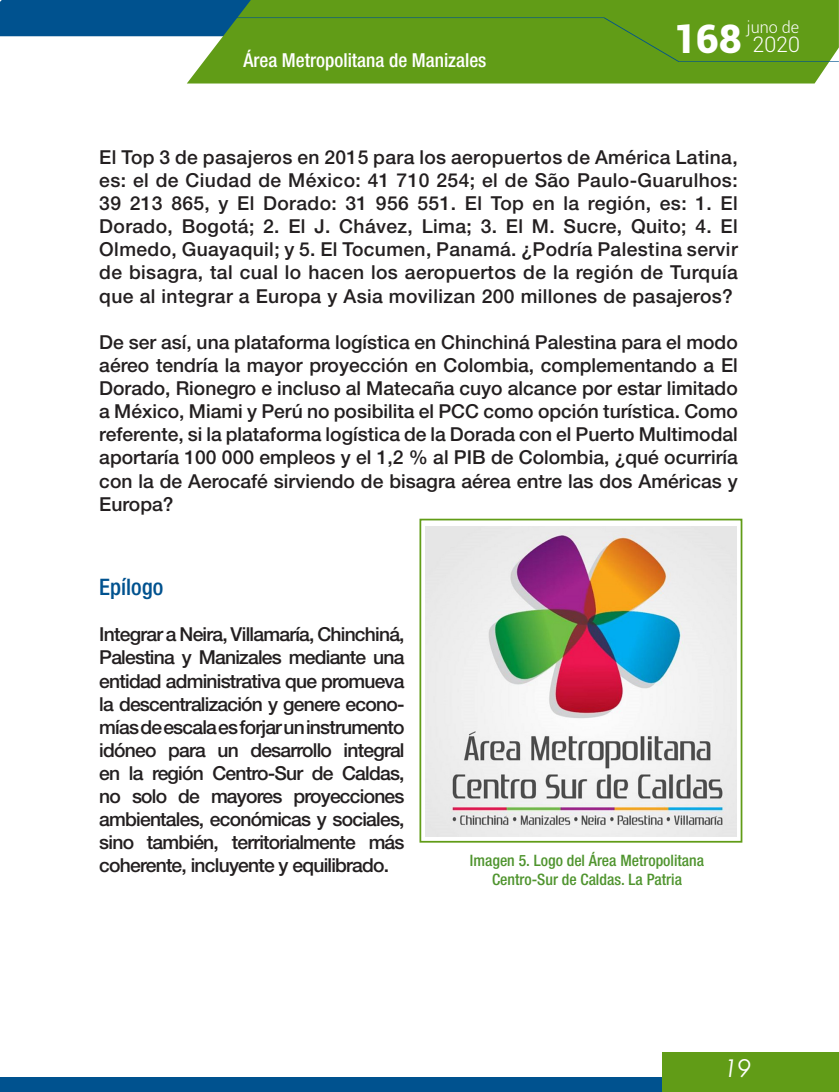
<style>
.page{position:relative;width:839px;height:1092px;background:#fff}
.page>*{position:absolute;margin:0;border:0;box-sizing:border-box;transform-origin:0 0}
.t1{font:900 39.38px "Roboto";color:#fff}
.t2{font:italic 24.5px "Century Gothic";color:#fff}
.subtitulos{font:500 condensed 22.75px "Helvetica Neue";color:#00528f}
.t3{font:300 21.35px "Roboto";color:#fff}
.contenidos{font:500 19.25px/23.1px "Helvetica Neue";color:#231f20;text-align:justify}
.t4{font:500 condensed 19.25px "Helvetica Neue";color:#fff}
.t5{font:300 16.28px "Roboto";color:#fff}
.figura{font:500 condensed 15.75px "Helvetica Neue";color:#4f942e}
</style>
<div class="page">
<div style="left:0;top:1077px;width:819px;height:14px;background:#00528f"></div>
<div style="left:0;top:0;width:187px;height:36px;background:#00528f"></div>
<div style="left:187px;top:0;width:651px;height:83px;background:#619c17"></div>
<svg style="left:5px;top:17px;width:833px;height:45px;background:#6ba047"></svg>
<div style="left:662px;top:1051px;width:176px;height:40px;background:#619c17"></div>
<img style="left:426px;top:526px;width:309px;height:310px">
<div style="left:419px;top:518px;width:323px;height:324px;border:2px solid #619c17"></div>
<p class="t4" style="left:243px;top:48px;width:244px">Área Metropolitana de Manizales</p>
<h1 class="t1" style="left:673px;top:11px;width:70px">168</h1>
<p class="t5" style="left:746px;top:16px;width:54px">juno de</p>
<p class="t3" style="left:752px;top:29px;width:49px">2020</p>
<p class="contenidos" style="left:99px;top:145px;width:640px">El Top 3 de pasajeros en 2015 para los aeropuertos de América Latina, es: el de Ciudad de México: 41 710 254; el de São Paulo-Guarulhos:<br>39 213 865, y El Dorado: 31 956 551. El Top en la región, es: 1. El Dorado, Bogotá; 2. El J. Chávez, Lima; 3. El M. Sucre, Quito; 4. El Olmedo, Guayaquil; y 5. El Tocumen, Panamá. ¿Podría Palestina servir de bisagra, tal cual lo hacen los aeropuertos de la región de Turquía que al integrar a Europa y Asia movilizan 200 millones de pasajeros?</p>
<p class="contenidos" style="left:99px;top:330px;width:640px">De ser así, una plataforma logística en Chinchiná Palestina para el modo aéreo tendría la mayor proyección en Colombia, complementando a El Dorado, Rionegro e incluso al Matecaña cuyo alcance por estar limitado a México, Miami y Perú no posibilita el PCC como opción turística. Como referente, si la plataforma logística de la Dorada con el Puerto Multimodal aportaría 100 000 empleos y el 1,2 % al PIB de Colombia, ¿qué ocurriría con la de Aerocafé sirviendo de bisagra aérea entre las dos Américas y Europa?</p>
<p class="subtitulos" style="left:99px;top:573px;width:65px">Epílogo</p>
<p class="contenidos" style="left:99px;top:622px;width:307px">Integrar a Neira, Villamaría, Chinchiná, Palestina y Manizales mediante una entidad administrativa que promueva la descentralización y genere econo&shy;mías de escala es forjar un instrumento idóneo para un desarrollo integral en la región Centro-Sur de Caldas, no solo de mayores proyecciones ambientales, económicas y sociales, sino también, territorialmente más coherente, incluyente y equilibrado.</p>
<p class="figura" style="left:470px;top:851px;width:235px">Imagen 5. Logo del Área Metropolitana</p>
<p class="figura" style="left:492px;top:869px;width:191px">Centro-Sur de Caldas. La Patria</p>
<p class="t2" style="left:724px;top:1050px;width:29px">19</p>
</div>
